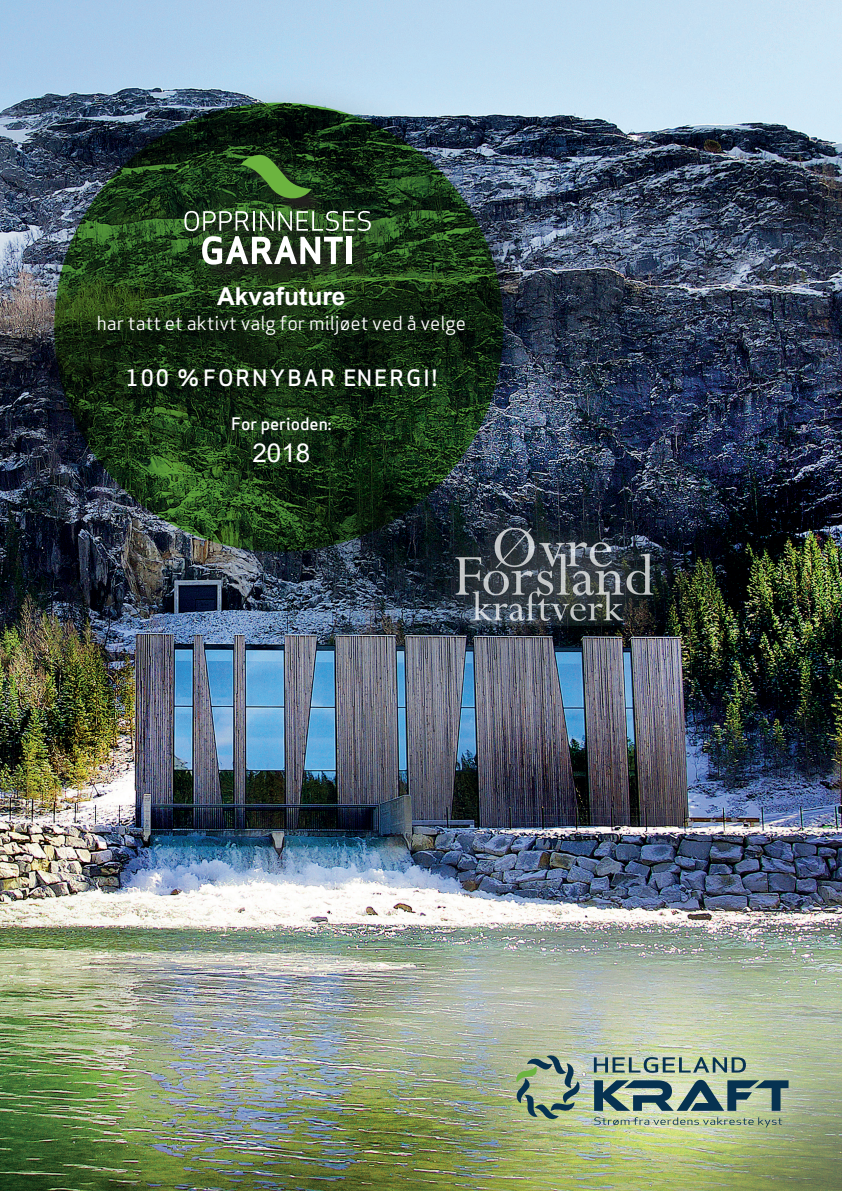
<style>
.page{position:relative;width:842px;height:1191px;background:#fff}
.page>*{position:absolute;margin:0;border:0;box-sizing:border-box;transform-origin:0 0}
.t1{font:26px "Arial";color:#fff}
.t2{font:700 24.6px "Arial";color:#fff}
.t3{font:22px "Apex Sans Medium T";letter-spacing:.085em;color:#fff}
.t4{font:19px "Apex Sans Book T";color:#fff}
.t5{font:16.9px "Apex Sans Medium T";color:#fff}
</style>
<div class="page">
<img style="left:1px;top:1px;width:841px;height:1190px">
<div style="left:27px;top:75px;width:520px;height:520px;background:#231f20;opacity:.25"></div>
<svg style="left:54px;top:103px;width:449px;height:449px;background:#193215"></svg>
<svg style="left:187px;top:157px;width:201px;height:125px;background:#1c3619"></svg>
<svg style="left:240px;top:154px;width:72px;height:48px;background:#345c25"></svg>
<svg style="left:184px;top:211px;width:187px;height:54px"></svg>
<div style="left:347px;top:237px;width:5px;height:27px;background:#fff"></div>
<img style="left:484px;top:1024px;width:355px;height:153px">
<img style="left:594px;top:1117px;width:188px;height:10px">
<svg style="left:594px;top:1057px;width:152px;height:15px;background:#859c8e"></svg>
<img style="left:516px;top:1054px;width:65px;height:66px">
<img style="left:594px;top:1079px;width:194px;height:31px">
<p class="t2" style="left:217px;top:279px;width:130px">Akvafuture</p>
<p class="t4" style="left:97px;top:311px;width:371px">har tatt et aktivt valg for miljøet ved å velge</p>
<p class="t3" style="left:126px;top:364px;width:313px">100 %FORNYBAR ENERGI!</p>
<p class="t5" style="left:231px;top:413px;width:102px">For perioden:</p>
<h1 class="t1" style="left:252px;top:435px;width:59px">2018</h1>
</div>
